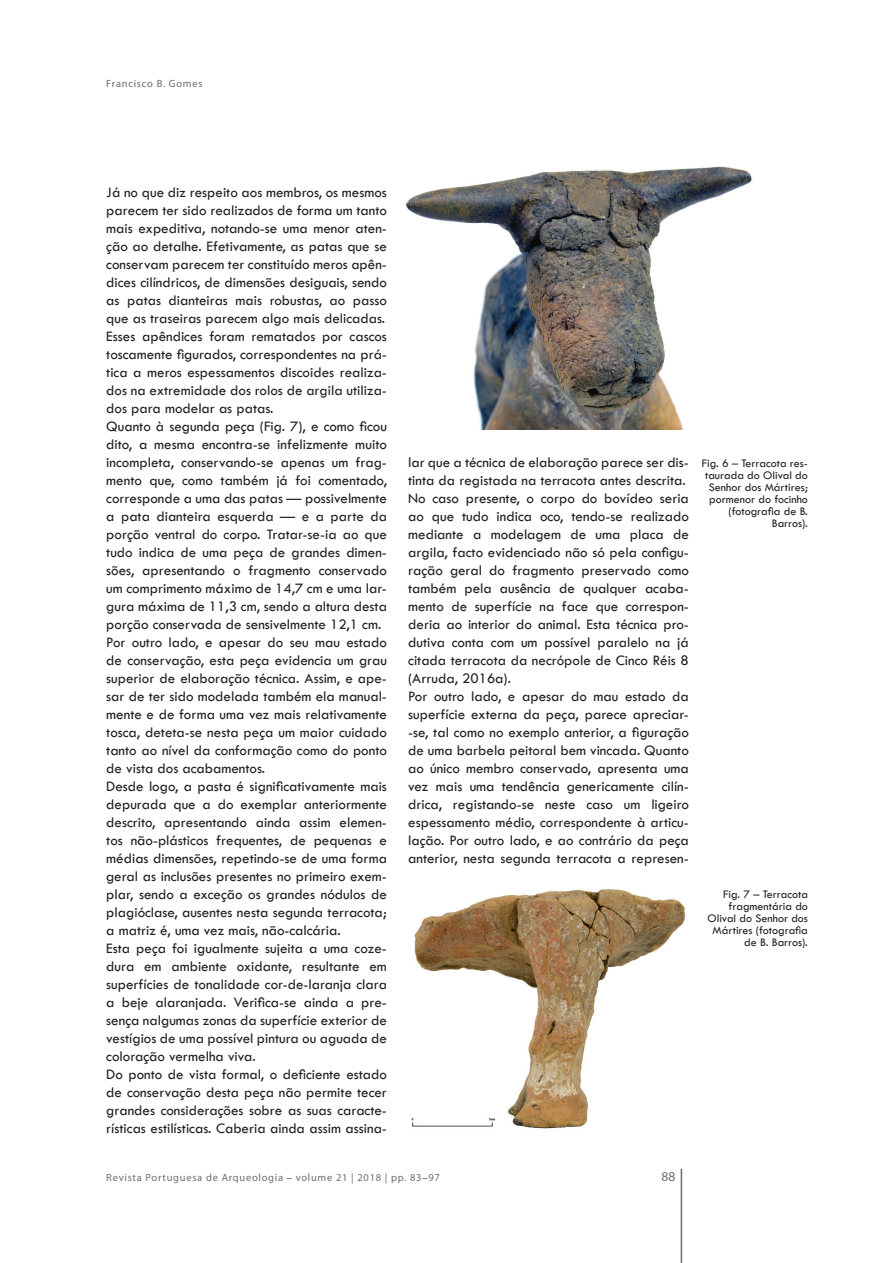
<style>
.page{position:relative;width:893px;height:1263px;background:#fff}
.page>*{position:absolute;margin:0;border:0;box-sizing:border-box;transform-origin:0 0}
.t1{font:15px/18px "Tw Cen";color:#231f20;text-align:justify}
.t2{font:13.5px "Myriad Pro";color:#6c6d70}
.t3{font:12px/12px "Tw Cen";color:#231f20;text-align:right}
.t4{font:10.5px "Myriad Pro";letter-spacing:.07em;color:#6c6d70}
.s1{font-family:"Tw Cen"}
</style>
<div class="page">
<hr style="left:681px;top:1169px;width:1px;height:94px;background:#6c6d70">
<img style="left:405px;top:166px;width:347px;height:264px">
<img style="left:411px;top:889px;width:275px;height:240px">
<p class="t4" style="left:106px;top:78px;width:98px">Francisco B. Gomes</p>
<p class="t1" style="left:106px;top:183px;width:282px">Já no que diz respeito aos membros, os mesmos parecem ter sido realizados de forma um tanto mais expeditiva, notando-se uma menor aten&shy;ção ao detalhe. Efetivamente, as patas que se conservam parecem ter constituído meros apên&shy;dices cilíndricos, de dimensões desiguais, sendo as patas dianteiras mais robustas, ao passo que as traseiras parecem algo mais delicadas.</p>
<p class="t1" style="left:106px;top:327px;width:282px">Esses apêndices foram rematados por cascos toscamente figurados, correspondentes na prá&shy;tica a meros espessamentos discoides realiza&shy;dos na extremidade dos rolos de argila utiliza&shy;dos para modelar as patas.</p>
<p class="t1" style="left:106px;top:417px;width:282px">Quanto à segunda peça (Fig. 7), e como ficou dito, a mesma encontra-se infelizmente muito incompleta, conservando-se apenas um frag&shy;mento que, como também já foi comentado, corresponde a uma das patas — possivelmente a pata dianteira esquerda — e a parte da porção ventral do corpo. Tratar-se-ia ao que tudo indica de uma peça de grandes dimen&shy;sões, apresentando o fragmento conservado um comprimento máximo de 14,7 cm e uma lar&shy;gura máxima de 11,3 cm, sendo a altura desta porção conservada de sensivelmente 12,1 cm.</p>
<p class="t1" style="left:106px;top:633px;width:282px">Por outro lado, e apesar do seu mau estado de conservação, esta peça evidencia um grau superior de elaboração técnica. Assim, e ape&shy;sar de ter sido modelada também ela manual&shy;mente e de forma uma vez mais relativamente tosca, deteta-se nesta peça um maior cuidado tanto ao nível da conformação como do ponto de vista dos acabamentos.</p>
<p class="t1" style="left:106px;top:777px;width:282px">Desde logo, a pasta é significativamente mais depurada que a do exemplar anteriormente descrito, apresentando ainda assim elemen&shy;tos não-plásticos frequentes, de pequenas e médias dimensões, repetindo-se de uma forma geral as inclusões presentes no primeiro exem&shy;plar, sendo a exceção os grandes nódulos de plagióclase, ausentes nesta segunda terracota; a matriz é, uma vez mais, não-calcária.</p>
<p class="t1" style="left:106px;top:939px;width:282px">Esta peça foi igualmente sujeita a uma coze&shy;dura em ambiente oxidante, resultante em superfícies de tonalidade cor-de-laranja clara a beje alaranjada. Verifica-se ainda a pre&shy;sença nalgumas zonas da superfície exterior de vestígios de uma possível pintura ou aguada de coloração vermelha viva.</p>
<p class="t1" style="left:106px;top:1065px;width:282px">Do ponto de vista formal, o deficiente estado de conservação desta peça não permite tecer grandes considerações sobre as suas caracte&shy;rísticas estilísticas. Caberia ainda assim assina-</p>
<p class="t1" style="left:408px;top:453px;width:282px">lar que a técnica de elaboração parece ser dis&shy;tinta da registada na terracota antes descrita.</p>
<p class="t1" style="left:408px;top:489px;width:282px">No caso presente, o corpo do bovídeo seria ao que tudo indica oco, tendo-se realizado mediante a modelagem de uma placa de argila, facto evidenciado não só pela configu&shy;ração geral do fragmento preservado como também pela ausência de qualquer acaba&shy;mento de superfície na face que correspon&shy;deria ao interior do animal. Esta técnica pro&shy;dutiva conta com um possível paralelo na já citada terracota da necrópole de Cinco Réis 8 (Arruda, 2016a).</p>
<p class="t1" style="left:408px;top:687px;width:282px">Por outro lado, e apesar do mau estado da superfície externa da peça, parece apreciar--se, tal como no exemplo anterior, a figuração de uma barbela peitoral bem vincada. Quanto ao único membro conservado, apresenta uma vez mais uma tendência genericamente cilín&shy;drica, registando-se neste caso um ligeiro espessamento médio, correspondente à articu&shy;lação. Por outro lado, e ao contrário da peça anterior, nesta segunda terracota a represen-</p>
<p class="t3" style="left:702px;top:457px;width:108px">Fig. 6 – Terracota res&shy;taurada do Olival do<br>Senhor dos Mártires; pormenor do focinho (fotografia de B.<br>Barros).</p>
<p class="t3" style="left:707px;top:888px;width:102px">Fig. 7 – Terracota fragmentária do<br>Olival do Senhor dos<br>Mártires (fotografia de B. Barros).</p>
<p class="t4" style="left:106px;top:1172px;width:335px">Revista Portuguesa de Arqueologia <span class="s1">–</span> volume 21 | 2018 | pp. 83<span class="s1">–</span>97</p>
<p class="t2" style="left:662px;top:1169px;width:15px">88</p>
</div>
